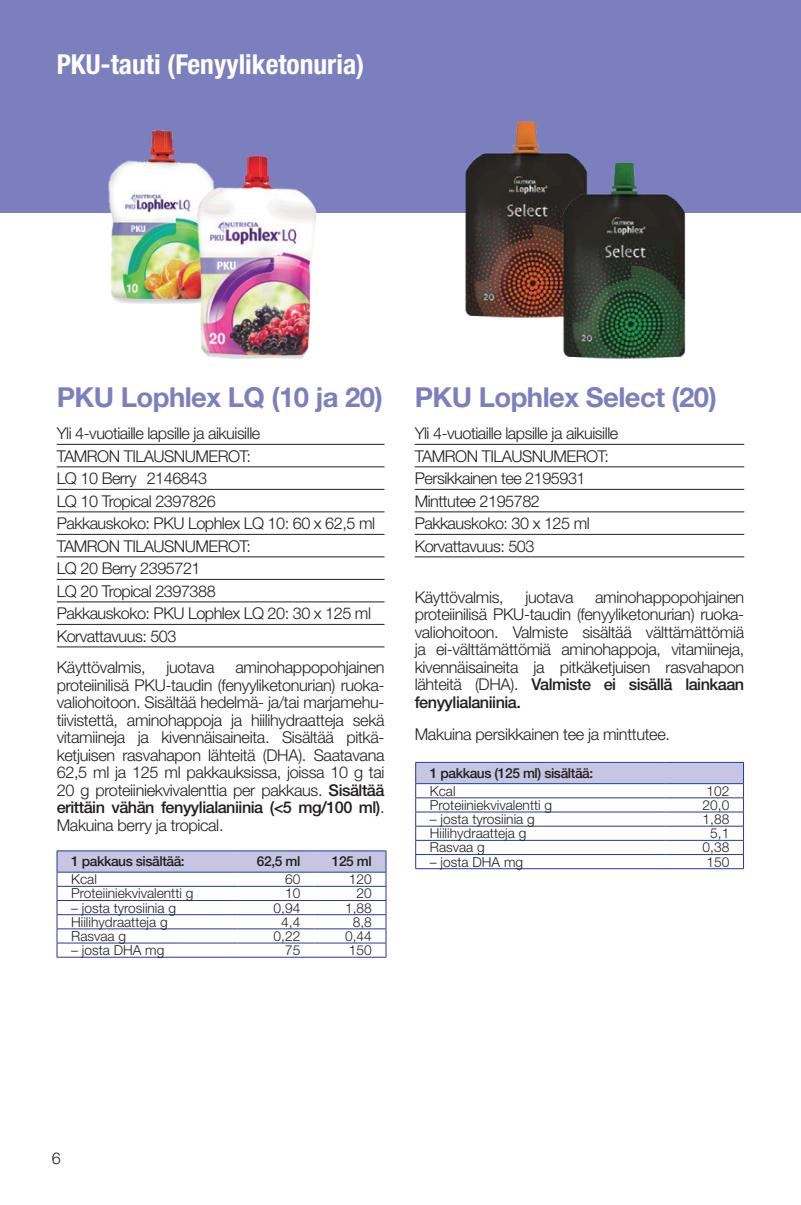
<style>
.page{position:relative;width:801px;height:1205px;background:#fff}
.page>*{position:absolute;margin:0;border:0;box-sizing:border-box;transform-origin:0 0}
.t1{font:700 27.5px "Helvetica Neue LT Std";letter-spacing:-.02em;color:#7c7fbd}
.t2{font:700 condensed 27.5px "Helvetica Neue LT Std";color:#fff}
.t3{font:300 16.25px/17.5px "Helvetica Neue LT Std";letter-spacing:-.03em;color:#231f20}
.t4{font:300 13.75px "Helvetica Neue LT Std";color:#231f20}
.t5{font:500 13.75px "Helvetica Neue LT Std";letter-spacing:-.03em;color:#231f20}
.s1{font-weight:500}
</style>
<div class="page">
<div style="left:0;top:0;width:801px;height:213px;background:#7c7fbd"></div>
<hr style="left:57px;top:444px;width:327px;height:1px;background:#231f20">
<hr style="left:57px;top:466px;width:327px;height:1px;background:#231f20">
<hr style="left:57px;top:489px;width:327px;height:1px;background:#231f20">
<hr style="left:57px;top:511px;width:327px;height:1px;background:#231f20">
<hr style="left:57px;top:534px;width:327px;height:1px;background:#231f20">
<hr style="left:57px;top:556px;width:327px;height:1px;background:#231f20">
<hr style="left:57px;top:579px;width:327px;height:1px;background:#231f20">
<hr style="left:57px;top:601px;width:327px;height:1px;background:#231f20">
<hr style="left:57px;top:624px;width:327px;height:1px;background:#231f20">
<hr style="left:57px;top:646px;width:327px;height:1px;background:#231f20">
<img style="left:108px;top:130px;width:79px;height:174px">
<img style="left:187px;top:156px;width:130px;height:203px">
<hr style="left:415px;top:444px;width:329px;height:1px;background:#231f20">
<hr style="left:415px;top:466px;width:329px;height:1px;background:#231f20">
<hr style="left:415px;top:489px;width:329px;height:1px;background:#231f20">
<hr style="left:415px;top:511px;width:329px;height:1px;background:#231f20">
<hr style="left:415px;top:534px;width:329px;height:1px;background:#231f20">
<hr style="left:415px;top:556px;width:329px;height:1px;background:#231f20">
<img style="left:465px;top:121px;width:106px;height:197px">
<hr style="left:57px;top:850px;width:180px;height:1px;background:#273895">
<hr style="left:237px;top:850px;width:77px;height:1px;background:#273895">
<hr style="left:314px;top:850px;width:72px;height:1px;background:#273895">
<svg style="left:57px;top:851px;width:329px;height:106px"></svg>
<hr style="left:57px;top:957px;width:180px;height:1px;background:#273895">
<hr style="left:237px;top:957px;width:77px;height:1px;background:#273895">
<hr style="left:314px;top:957px;width:72px;height:1px;background:#273895">
<svg style="left:415px;top:762px;width:329px;height:106px"></svg>
<hr style="left:415px;top:868px;width:250px;height:1px;background:#273895">
<hr style="left:665px;top:868px;width:79px;height:1px;background:#273895">
<img style="left:541px;top:155px;width:145px;height:204px">
<h1 class="t2" style="left:57px;top:47px;width:309px">PKU-tauti (Fenyyliketonuria)</h1>
<h1 class="t1" style="left:57px;top:380px;width:328px">PKU Lophlex LQ (10 ja 20)</h1>
<p class="t3" style="left:57px;top:422px;width:320px;line-height:22.5px">Yli 4-vuotiaille lapsille ja aikuisille<br>TAMRON TILAUSNUMEROT:<br>LQ 10 Berry 2146843<br>LQ 10 Tropical 2397826<br>Pakkauskoko: PKU Lophlex LQ 10: 60 x 62,5 ml<br>TAMRON TILAUSNUMEROT:<br>LQ 20 Berry 2395721<br>LQ 20 Tropical 2397388<br>Pakkauskoko: PKU Lophlex LQ 20: 30 x 125 ml<br>Korvattavuus: 503</p>
<p class="t3" style="left:57px;top:658px;width:91px">Käyttövalmis,</p>
<p class="t3" style="left:167px;top:658px;width:50px">juotava</p>
<p class="t3" style="left:57px;top:658px;width:329px;text-align:justify;text-indent:179px">aminohappopohjainen proteiinilisä PKU-taudin (fenyyliketonurian) ruoka&shy;valiohoitoon. Sisältää hedelmä- ja/tai marjamehu&shy;tiivistettä, aminohappoja ja hiilihydraatteja sekä vitamiineja ja kivennäisaineita. Sisältää pitkä&shy;ketjuisen rasvahapon lähteitä (DHA). Saatavana 62,5 ml ja 125 ml pakkauksissa, joissa 10 g tai 20 g proteiiniekvivalenttia per pakkaus. <span class="s1">Sisältää erittäin vähän fenyylialaniinia (&lt;5 mg/100 ml)</span>.<br>Makuina berry ja tropical.</p>
<p class="t5" style="left:71px;top:853px;width:115px">1 pakkaus sisältää:</p>
<p class="t5" style="left:257px;top:853px;width:45px">62,5 ml</p>
<p class="t5" style="left:332px;top:853px;width:41px">125 ml</p>
<p class="t4" style="left:71px;top:871px;width:27px">Kcal</p>
<p class="t4" style="left:285px;top:871px;width:17px">60</p>
<p class="t4" style="left:349px;top:871px;width:24px">120</p>
<p class="t4" style="left:71px;top:885px;width:124px">Proteiiniekvivalentti g</p>
<p class="t4" style="left:285px;top:885px;width:17px">10</p>
<p class="t4" style="left:356px;top:885px;width:17px">20</p>
<p class="t4" style="left:71px;top:899px;width:106px">– josta tyrosiinia g</p>
<p class="t4" style="left:274px;top:899px;width:28px">0,94</p>
<p class="t4" style="left:345px;top:899px;width:28px">1,88</p>
<p class="t4" style="left:71px;top:913px;width:98px">Hiilihydraatteja g</p>
<p class="t4" style="left:281px;top:913px;width:21px">4,4</p>
<p class="t4" style="left:353px;top:913px;width:21px">8,8</p>
<p class="t4" style="left:71px;top:927px;width:57px">Rasvaa g</p>
<p class="t4" style="left:274px;top:927px;width:28px">0,22</p>
<p class="t4" style="left:345px;top:927px;width:28px">0,44</p>
<p class="t4" style="left:71px;top:942px;width:95px">– josta DHA mg</p>
<p class="t4" style="left:285px;top:942px;width:17px">75</p>
<p class="t4" style="left:349px;top:942px;width:24px">150</p>
<h1 class="t1" style="left:415px;top:380px;width:304px">PKU Lophlex Select (20)</h1>
<p class="t3" style="left:415px;top:422px;width:205px;line-height:22.5px">Yli 4-vuotiaille lapsille ja aikuisille<br>TAMRON TILAUSNUMEROT:<br>Persikkainen tee 2195931<br>Minttutee 2195782<br>Pakkauskoko: 30 x 125 ml<br>Korvattavuus: 503</p>
<p class="t3" style="left:415px;top:588px;width:91px">Käyttövalmis,</p>
<p class="t3" style="left:525px;top:588px;width:50px">juotava</p>
<p class="t3" style="left:415px;top:588px;width:331px;text-align:justify;text-indent:180px">aminohappopohjainen proteiinilisä PKU-taudin (fenyyliketonurian) ruoka&shy;valiohoitoon. Valmiste sisältää välttämättömiä ja ei-välttämättömiä aminohappoja, vitamiineja, kivennäisaineita ja pitkäketjuisen rasvahapon lähteitä (DHA). <span class="s1">Valmiste ei sisällä lainkaan fenyylialaniinia.</span></p>
<p class="t3" style="left:415px;top:724px;width:257px">Makuina persikkainen tee ja minttutee.</p>
<p class="t5" style="left:430px;top:765px;width:165px">1 pakkaus (125 ml) sisältää:</p>
<p class="t4" style="left:430px;top:782px;width:27px">Kcal</p>
<p class="t4" style="left:706px;top:782px;width:24px">102</p>
<p class="t4" style="left:430px;top:796px;width:124px">Proteiiniekvivalentti g</p>
<p class="t4" style="left:702px;top:796px;width:28px">20,0</p>
<p class="t4" style="left:430px;top:811px;width:106px">– josta tyrosiinia g</p>
<p class="t4" style="left:702px;top:811px;width:28px">1,88</p>
<p class="t4" style="left:430px;top:825px;width:98px">Hiilihydraatteja g</p>
<p class="t4" style="left:710px;top:825px;width:21px">5,1</p>
<p class="t4" style="left:430px;top:839px;width:57px">Rasvaa g</p>
<p class="t4" style="left:702px;top:839px;width:28px">0,38</p>
<p class="t4" style="left:430px;top:853px;width:95px">– josta DHA mg</p>
<p class="t4" style="left:706px;top:853px;width:24px">150</p>
<p class="t3" style="left:52px;top:1149px;width:11px">6</p>
</div>
